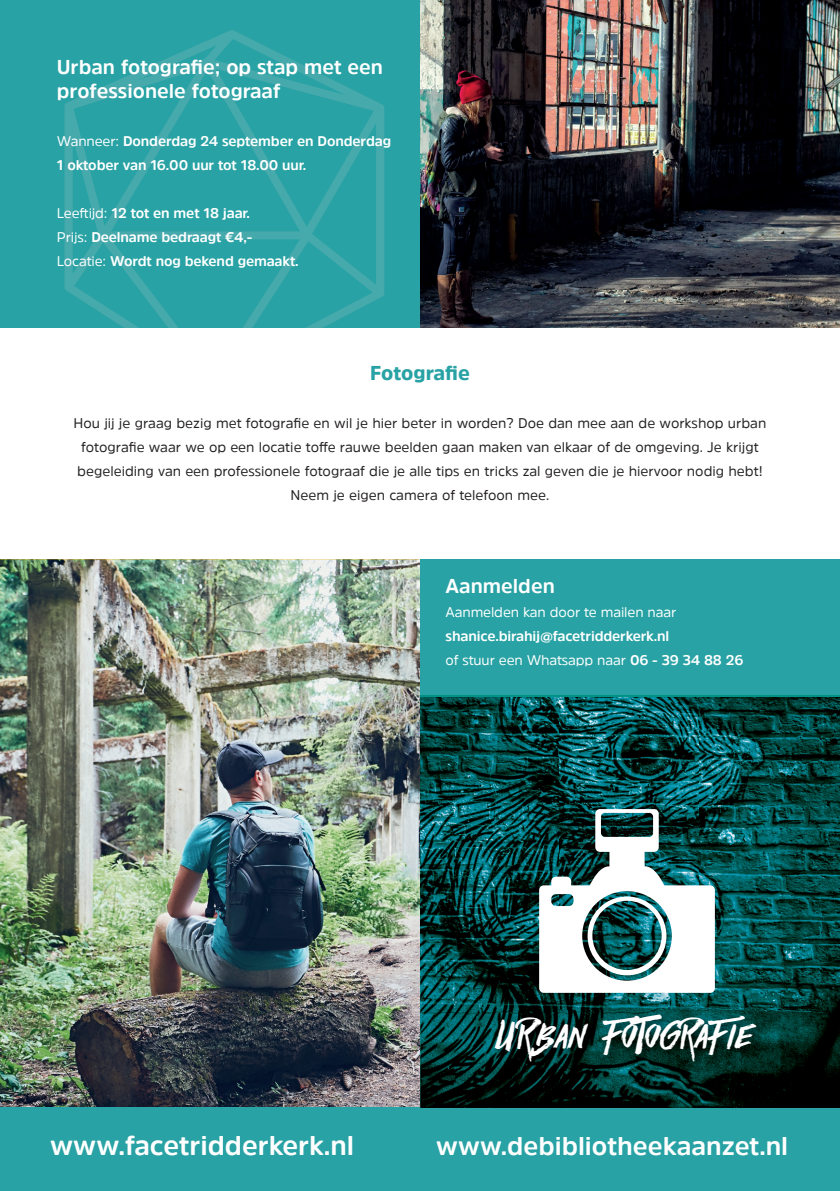
<style>
.page{position:relative;width:840px;height:1191px;background:#fff}
.page>*{position:absolute;margin:0;border:0;box-sizing:border-box;transform-origin:0 0}
.t1{font:38.8px "Harbour Brush";letter-spacing:-.06em;color:#fff}
.t2{font:700 27px "Amsi Pro";color:#fff}
.t3{font:700 25.6px "Amsi Pro";color:#fff}
.t4{font:700 20px/24px "Amsi Pro";color:#fff}
.t5{font:900 20px "Amsi Pro";color:#28a2a4}
.t6{font:14px/24px "Amsi Pro";color:#231f20;text-align:center}
.t7{font:700 14px/24px "Amsi Pro";letter-spacing:-.01em;color:#fff}
.t8{font:14px "Amsi Pro";letter-spacing:-.01em;color:#fff}
.s1{font-weight:400}
</style>
<div class="page">
<img style="left:0;top:559px;width:420px;height:549px">
<div style="left:0;top:0;width:420px;height:327px;background:#28a2a4"></div>
<svg style="left:64px;top:30px;width:320px;height:297px"></svg>
<img style="left:420px;top:0;width:419px;height:327px">
<div style="left:0;top:1108px;width:839px;height:83px;background:#28a2a4"></div>
<div style="left:420px;top:559px;width:419px;height:138px;background:#28a2a4"></div>
<hr style="left:420px;top:695px;width:419px;height:2px;background:#009285">
<img style="left:420px;top:697px;width:419px;height:411px">
<svg style="left:539px;top:809px;width:175px;height:183px"></svg>
<img style="left:491px;top:1010px;width:274px;height:60px">
<h3 class="t4" style="left:57px;top:54px;width:327px">Urban fotografie; op stap met een professionele fotograaf</h3>
<p class="t7" style="left:57px;top:129px;width:336px"><span class="s1">Wanneer:</span> Donderdag 24 september en Donderdag<br>1 oktober van 16.00 uur tot 18.00 uur.</p>
<p class="t7" style="left:57px;top:201px;width:243px"><span class="s1">Leeﬞijd:</span> 12 tot en met 18 jaar.<br><span class="s1">Prijs:</span> Deelname bedraagt €4,-<br><span class="s1">Locatie:</span> Wordt nog bekend gemaakt.</p>
<h3 class="t5" style="left:370px;top:359px;width:101px">Fotografie</h3>
<p class="t6" style="left:74px;top:410px;width:693px">Hou jij je graag bezig met fotografie en wil je hier beter in worden? Doe dan mee aan de workshop urban fotografie waar we op een locatie toffe rauwe beelden gaan maken van elkaar of de omgeving. Je krijgt begeleiding van een professionele fotograaf die je alle tips en tricks zal geven die je hiervoor nodig hebt!<br>Neem je eigen camera of telefoon mee.</p>
<h3 class="t4" style="left:445px;top:573px;width:111px">Aanmelden</h3>
<p class="t8" style="left:445px;top:602px;width:232px">Aanmelden kan door te mailen naar</p>
<p class="t7" style="left:445px;top:624px;width:299px">shanice.birahij@facetridderkerk.nl<br><span class="s1">of stuur een Whatsapp naar</span> 06 - 39 34 88 26</p>
<h1 class="t1" style="left:494px;top:1009px;width:259px">Urban fotografie</h1>
<h2 class="t2" style="left:50px;top:1126px;width:305px">www.facetridderkerk.nl</h2>
<h3 class="t3" style="left:436px;top:1128px;width:353px">www.debibliotheekaanzet.nl</h3>
</div>
